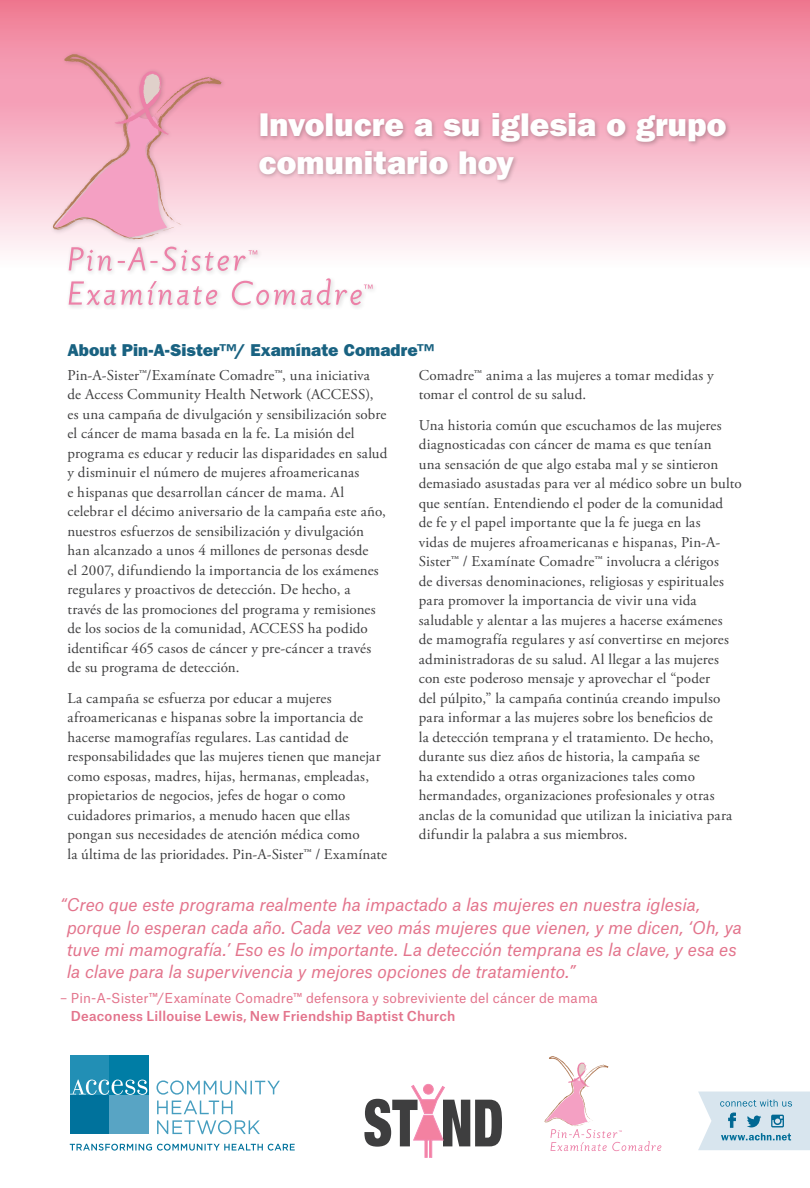
<style>
.page{position:relative;width:810px;height:1188px;background:#fff}
.page>*{position:absolute;margin:0;border:0;box-sizing:border-box;transform-origin:0 0}
.t1{font:33px/37.5px "ITC Franklin Gothic Std Hvy";letter-spacing:.005em;color:#fff}
.subhead_big{font:17.25px "ITC Franklin Gothic Std Hvy";letter-spacing:.005em;color:#196281}
.Callout{font:italic 16.8px/22.2px "Atlas Grotesk";letter-spacing:-.005em;color:#e3748c}
.text2{font:15px/19.5px "Adobe Garamond Pro";letter-spacing:.01em;color:#3e3e3f}
.t2{font:13.2px/18px "Atlas Grotesk";letter-spacing:.01em;color:#e3748c}
.s1{font-weight:500}
</style>
<div class="page">
<svg style="left:0;top:104px;width:810px;height:147px;background:#fad3de"></svg>
<div style="left:0;top:0;width:810px;height:104px;background:linear-gradient(to bottom,#ef7c93,#f6a7bf)"></div>
<div style="left:256px;top:110px;width:475px;height:75px;background:#231f20;opacity:.3"></div>
<svg style="left:544px;top:1056px;width:118px;height:95px"></svg>
<div style="left:70px;top:1094px;width:39px;height:40px;background:#00729c"></div>
<div style="left:70px;top:1055px;width:39px;height:39px;background:#228fb5"></div>
<div style="left:109px;top:1094px;width:40px;height:40px;background:#58a4c4"></div>
<div style="left:109px;top:1055px;width:40px;height:39px;background:#007da5"></div>
<svg style="left:157px;top:1120px;width:103px;height:14px"></svg>
<svg style="left:156px;top:1080px;width:124px;height:34px"></svg>
<svg style="left:70px;top:1144px;width:225px;height:7px"></svg>
<svg style="left:70px;top:1080px;width:77px;height:15px"></svg>
<svg style="left:364px;top:1085px;width:138px;height:73px"></svg>
<div style="left:423px;top:1084px;width:10px;height:10px;background:#f381a1;border-radius:50%"></div>
<div style="left:423px;top:1084px;width:10px;height:10px;border:1px solid #f38ab4;border-radius:50%"></div>
<svg style="left:698px;top:1092px;width:112px;height:58px;background:#c6dbe6"></svg>
<div style="left:49px;top:51px;width:329px;height:260px;background:#231f20;opacity:.2"></div>
<svg style="left:53px;top:53px;width:169px;height:186px;background:#f1aec1"></svg>
<svg style="left:69px;top:278px;width:304px;height:27px"></svg>
<svg style="left:69px;top:247px;width:188px;height:24px"></svg>
<p class="t1" style="left:259px;top:106px;width:469px">Involucre a su iglesia o grupo comunitario hoy</p>
<p class="subhead_big" style="left:68px;top:340px;width:368px">About Pin-A-Sister™/ Examínate Comadre™</p>
<p class="text2" style="left:68px;top:366px;width:321px">Pin-A-Sister™/Examínate Comadre™, una iniciativa de Access Community Health Network (ACCESS), es una campaña de divulgación y sensibilización sobre el cáncer de mama basada en la fe. La misión del programa es educar y reducir las disparidades en salud y disminuir el número de mujeres afroamericanas<br>e hispanas que desarrollan cáncer de mama. Al celebrar el décimo aniversario de la campaña este año, nuestros esfuerzos de sensibilización y divulgación han alcanzado a unos 4 millones de personas desde<br>el 2007, difundiendo la importancia de los exámenes regulares y proactivos de detección. De hecho, a través de las promociones del programa y remisiones de los socios de la comunidad, ACCESS ha podido identificar 465 casos de cáncer y pre-cáncer a través de su programa de detección.</p>
<p class="text2" style="left:68px;top:689px;width:321px">La campaña se esfuerza por educar a mujeres afroamericanas e hispanas sobre la importancia de hacerse mamografías regulares. Las cantidad de responsabilidades que las mujeres tienen que manejar como esposas, madres, hijas, hermanas, empleadas, propietarios de negocios, jefes de hogar o como cuidadores primarios, a menudo hacen que ellas pongan sus necesidades de atención médica como<br>la última de las prioridades. Pin-A-Sister™ / Examínate</p>
<p class="text2" style="left:419px;top:366px;width:297px">Comadre™ anima a las mujeres a tomar medidas y tomar el control de su salud.</p>
<p class="text2" style="left:419px;top:416px;width:324px">Una historia común que escuchamos de las mujeres diagnosticadas con cáncer de mama es que tenían<br>una sensación de que algo estaba mal y se sintieron demasiado asustadas para ver al médico sobre un bulto que sentían. Entendiendo el poder de la comunidad<br>de fe y el papel importante que la fe juega en las<br>vidas de mujeres afroamericanas e hispanas, Pin-A-Sister™ / Examínate Comadre™ involucra a clérigos<br>de diversas denominaciones, religiosas y espirituales para promover la importancia de vivir una vida saludable y alentar a las mujeres a hacerse exámenes<br>de mamografía regulares y así convertirse en mejores administradoras de su salud. Al llegar a las mujeres con este poderoso mensaje y aprovechar el “poder<br>del púlpito,” la campaña continúa creando impulso para informar a las mujeres sobre los beneficios de<br>la detección temprana y el tratamiento. De hecho, durante sus diez años de historia, la campaña se<br>ha extendido a otras organizaciones tales como hermandades, organizaciones profesionales y otras anclas de la comunidad que utilizan la iniciativa para difundir la palabra a sus miembros.</p>
<p class="Callout" style="left:67px;top:892px;width:677px;text-indent:-7px">“Creo que este programa realmente ha impactado a las mujeres en nuestra iglesia, porque lo esperan cada año. Cada vez veo más mujeres que vienen, y me dicen, ‘Oh, ya tuve mi mamografía.’ Eso es lo importante. La detección temprana es la clave, y esa es la clave para la supervivencia y mejores opciones de tratamiento.”</p>
<p class="t2" style="left:71px;top:987px;width:528px;text-indent:-11px">– Pin-A-Sister™/Examínate Comadre™ defensora y sobreviviente del cáncer de mama<br><span class="s1">Deaconess Lillouise Lewis, New Friendship Baptist Church</span></p>
</div>
